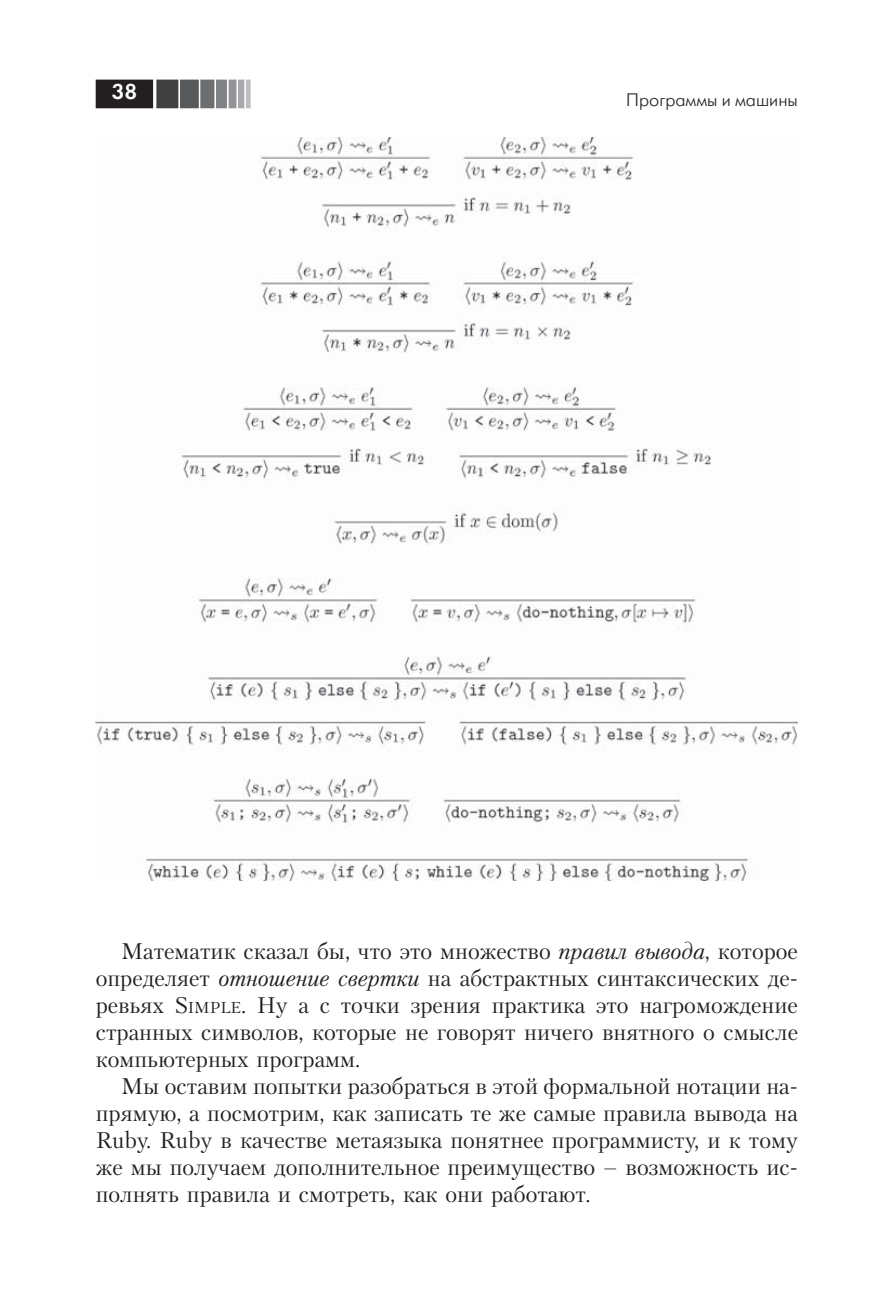
<style>
.page{position:relative;width:894px;height:1308px;background:#fff}
.page>*{position:absolute;margin:0;border:0;box-sizing:border-box;transform-origin:0 0}
.t1{font:22.5px/27px "Petersburg C";color:#231f20;text-align:justify}
.t2{font:22.5px "Futura Demi C";color:#fff}
.t3{font:18px "Futuris Light C";color:#231f20}
.s1{font-style:italic}
.s2{font-size:15.75px}
</style>
<div class="page">
<div style="left:97px;top:81px;width:55px;height:26px;background:#231f20"></div>
<div style="left:96px;top:80px;width:57px;height:28px;border:2px solid #231f20"></div>
<div style="left:157px;top:81px;width:20px;height:26px;background:#404041"></div>
<div style="left:156px;top:80px;width:22px;height:28px;border:2px solid #404041"></div>
<div style="left:181px;top:81px;width:17px;height:26px;background:#58595b"></div>
<div style="left:180px;top:80px;width:19px;height:28px;border:2px solid #58595b"></div>
<div style="left:201px;top:81px;width:12px;height:26px;background:#6d6e70"></div>
<div style="left:200px;top:80px;width:14px;height:28px;border:2px solid #6d6e70"></div>
<div style="left:217px;top:81px;width:9px;height:26px;background:#808285"></div>
<div style="left:216px;top:80px;width:11px;height:28px;border:2px solid #808285"></div>
<div style="left:230px;top:81px;width:5px;height:26px;background:#939598"></div>
<div style="left:228px;top:80px;width:8px;height:28px;border:2px solid #939598"></div>
<div style="left:238px;top:80px;width:6px;height:28px;border:2px solid #a7a9ac"></div>
<div style="left:246px;top:80px;width:4px;height:28px;border:2px solid #bbbdc0"></div>
<img style="left:96px;top:137px;width:701px;height:743px">
<p class="t2" style="left:112px;top:78px;width:27px">38</p>
<p class="t3" style="left:626px;top:91px;width:173px">Программы и машины</p>
<p class="t1" style="left:96px;top:938px;width:703px;text-indent:26px">Математик сказал бы, что это множество <span class="s1">правил вывода</span>, которое определяет <span class="s1">отношение свертки</span> на абстрактных синтаксических де&shy;ревьях S<span class="s2">IMPLE</span>. Ну а с точки зрения практика это нагромождение странных символов, которые не говорят ничего внятного о смысле компьютерных программ.</p>
<p class="t1" style="left:96px;top:1073px;width:703px;text-indent:26px">Мы оставим попытки разобраться в этой формальной нотации на&shy;прямую, а посмотрим, как записать те же самые правила вывода на Ruby. Ruby в качестве метаязыка понятнее программисту, и к тому же мы получаем дополнительное преимущество – возможность ис&shy;полнять правила и смотреть, как они работают.</p>
</div>
